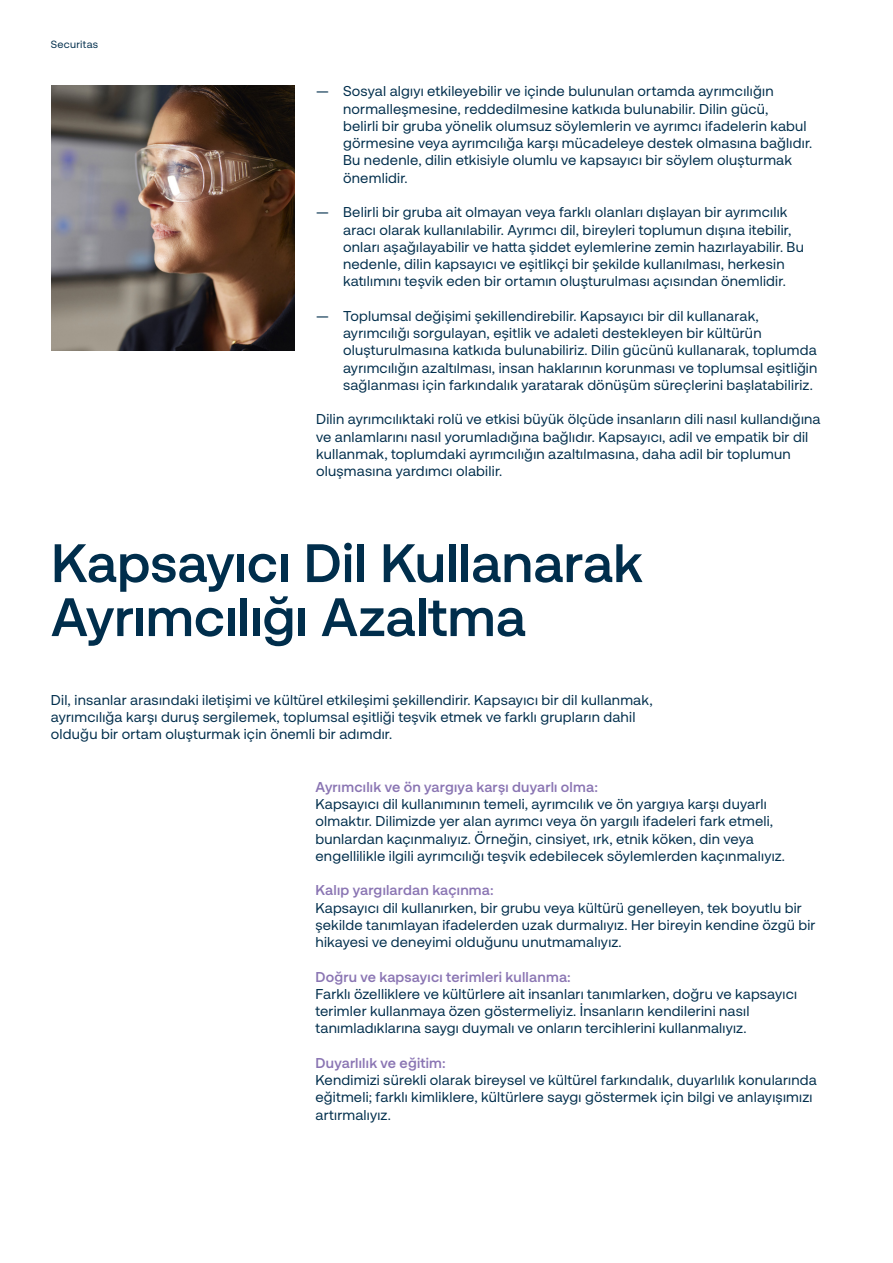
<style>
.page{position:relative;width:893px;height:1263px;background:#fff}
.page>*{position:absolute;margin:0;border:0;box-sizing:border-box;transform-origin:0 0}
.t1{font:700 54px/54px "Securitas Pro";color:#002e4c}
.t2{font:14.25px/17.2px "Securitas Pro";letter-spacing:.015em;color:#002e4c}
.t3{font:700 14.25px "Securitas Pro";letter-spacing:.015em;color:#8a75b3}
.t4{font:10.5px "Securitas Pro";letter-spacing:.025em;color:#002e4c}
</style>
<div class="page">
<img style="left:51px;top:85px;width:244px;height:266px">
<p class="t4" style="left:51px;top:37px;width:49px">Securitas</p>
<p class="t2" style="left:343px;top:83px;width:471px;text-indent:-27px">— Sosyal algıyı etkileyebilir ve içinde bulunulan ortamda ayrımcılığın normalleşmesine, reddedilmesine katkıda bulunabilir. Dilin gücü,<br>belirli bir gruba yönelik olumsuz söylemlerin ve ayrımcı ifadelerin kabul görmesine veya ayrımcılığa karşı mücadeleye destek olmasına bağlıdır.<br>Bu nedenle, dilin etkisiyle olumlu ve kapsayıcı bir söylem oluşturmak önemlidir.</p>
<p class="t2" style="left:343px;top:203px;width:462px;text-indent:-27px">— Belirli bir gruba ait olmayan veya farklı olanları dışlayan bir ayrımcılık aracı olarak kullanılabilir. Ayrımcı dil, bireyleri toplumun dışına itebilir, onları aşağılayabilir ve hatta şiddet eylemlerine zemin hazırlayabilir. Bu nedenle, dilin kapsayıcı ve eşitlikçi bir şekilde kullanılması, herkesin katılımını teşvik eden bir ortamın oluşturulması açısından önemlidir.</p>
<p class="t2" style="left:343px;top:307px;width:476px;text-indent:-27px">— Toplumsal değişimi şekillendirebilir. Kapsayıcı bir dil kullanarak, ayrımcılığı sorgulayan, eşitlik ve adaleti destekleyen bir kültürün oluşturulmasına katkıda bulunabiliriz. Dilin gücünü kullanarak, toplumda ayrımcılığın azaltılması, insan haklarının korunması ve toplumsal eşitliğin sağlanması için farkındalık yaratarak dönüşüm süreçlerini başlatabiliriz.</p>
<p class="t2" style="left:316px;top:410px;width:506px">Dilin ayrımcılıktaki rolü ve etkisi büyük ölçüde insanların dili nasıl kullandığına ve anlamlarını nasıl yorumladığına bağlıdır. Kapsayıcı, adil ve empatik bir dil kullanmak, toplumdaki ayrımcılığın azaltılmasına, daha adil bir toplumun oluşmasına yardımcı olabilir.</p>
<h1 class="t1" style="left:51px;top:536px;width:593px">Kapsayıcı Dil Kullanarak<br>Ayrımcılığı Azaltma</h1>
<p class="t2" style="left:51px;top:691px;width:603px">Dil, insanlar arasındaki iletişimi ve kültürel etkileşimi şekillendirir. Kapsayıcı bir dil kullanmak, ayrımcılığa karşı duruş sergilemek, toplumsal eşitliği teşvik etmek ve farklı grupların dahil olduğu bir ortam oluşturmak için önemli bir adımdır.</p>
<p class="t3" style="left:315px;top:778px;width:284px">Ayrımcılık ve ön yargıya karşı duyarlı olma:</p>
<p class="t2" style="left:315px;top:795px;width:471px">Kapsayıcı dil kullanımının temeli, ayrımcılık ve ön yargıya karşı duyarlı olmaktır. Dilimizde yer alan ayrımcı veya ön yargılı ifadeleri fark etmeli, bunlardan kaçınmalıyız. Örneğin, cinsiyet, ırk, etnik köken, din veya engellilikle ilgili ayrımcılığı teşvik edebilecek söylemlerden kaçınmalıyız.</p>
<p class="t3" style="left:315px;top:881px;width:180px">Kalıp yargılardan kaçınma:</p>
<p class="t2" style="left:315px;top:899px;width:502px">Kapsayıcı dil kullanırken, bir grubu veya kültürü genelleyen, tek boyutlu bir şekilde tanımlayan ifadelerden uzak durmalıyız. Her bireyin kendine özgü bir hikayesi ve deneyimi olduğunu unutmamalıyız.</p>
<p class="t3" style="left:315px;top:968px;width:257px">Doğru ve kapsayıcı terimleri kullanma:</p>
<p class="t2" style="left:315px;top:985px;width:483px">Farklı özelliklere ve kültürlere ait insanları tanımlarken, doğru ve kapsayıcı terimler kullanmaya özen göstermeliyiz. İnsanların kendilerini nasıl tanımladıklarına saygı duymalı ve onların tercihlerini kullanmalıyız.</p>
<p class="t3" style="left:315px;top:1054px;width:132px">Duyarlılık ve eğitim:</p>
<p class="t2" style="left:315px;top:1071px;width:503px">Kendimizi sürekli olarak bireysel ve kültürel farkındalık, duyarlılık konularında eğitmeli; farklı kimliklere, kültürlere saygı göstermek için bilgi ve anlayışımızı artırmalıyız.</p>
</div>
